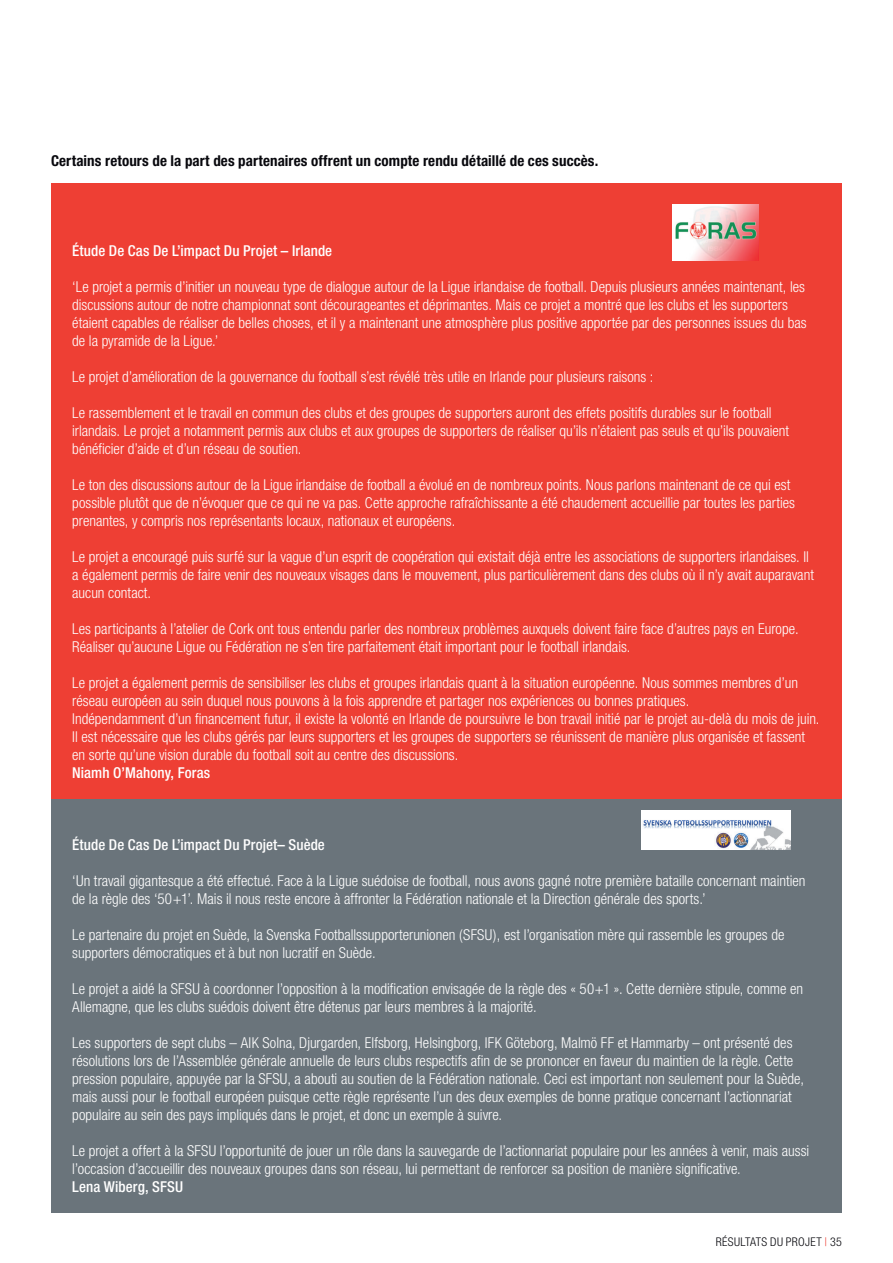
<style>
.page{position:relative;width:893px;height:1263px;background:#fff}
.page>*{position:absolute;margin:0;border:0;box-sizing:border-box;transform-origin:0 0}
.t1{font:300 condensed 15px/18px "Helvetica Neue";color:#fff}
.t2{font:500 condensed 15px "Helvetica Neue";letter-spacing:.005em;color:#fff}
.t3{font:700 condensed 15px "Helvetica Neue";letter-spacing:.005em;color:#08080d}
.t4{font:300 condensed 12px "Helvetica Neue";letter-spacing:.03em;color:#08080d}
.s1{color:#ee3f34}
</style>
<div class="page">
<div style="left:51px;top:799px;width:791px;height:414px;background:#6a747b"></div>
<img style="left:641px;top:810px;width:150px;height:39px">
<div style="left:51px;top:184px;width:791px;height:615px;background:#ee3f34"></div>
<img style="left:673px;top:205px;width:86px;height:56px">
<p class="t3" style="left:51px;top:151px;width:549px">Certains retours de la part des partenaires offrent un compte rendu détaillé de ces succès.</p>
<p class="t2" style="left:72px;top:241px;width:261px">Étude De Cas De L’impact Du Projet – Irlande</p>
<p class="t1" style="left:72px;top:277px;width:736px">‘Le projet a permis d’initier un nouveau type de dialogue autour de la Ligue irlandaise de football. Depuis plusieurs années maintenant, les discussions autour de notre championnat sont décourageantes et déprimantes. Mais ce projet a montré que les clubs et les supporters étaient capables de réaliser de belles choses, et il y a maintenant une atmosphère plus positive apportée par des personnes issues du bas de la pyramide de la Ligue.’</p>
<p class="t1" style="left:72px;top:367px;width:583px">Le projet d’amélioration de la gouvernance du football s’est révélé très utile en Irlande pour plusieurs raisons :</p>
<p class="t1" style="left:72px;top:403px;width:718px">Le rassemblement et le travail en commun des clubs et des groupes de supporters auront des effets positifs durables sur le football irlandais. Le projet a notamment permis aux clubs et aux groupes de supporters de réaliser qu’ils n’étaient pas seuls et qu’ils pouvaient bénéficier d’aide et d’un réseau de soutien.</p>
<p class="t1" style="left:72px;top:475px;width:724px">Le ton des discussions autour de la Ligue irlandaise de football a évolué en de nombreux points. Nous parlons maintenant de ce qui est possible plutôt que de n’évoquer que ce qui ne va pas. Cette approche rafraîchissante a été chaudement accueillie par toutes les parties prenantes, y compris nos représentants locaux, nationaux et européens.</p>
<p class="t1" style="left:72px;top:547px;width:743px">Le projet a encouragé puis surfé sur la vague d’un esprit de coopération qui existait déjà entre les associations de supporters irlandaises. Il a également permis de faire venir des nouveaux visages dans le mouvement, plus particulièrement dans des clubs où il n’y avait auparavant aucun contact.</p>
<p class="t1" style="left:72px;top:619px;width:728px">Les participants à l’atelier de Cork ont tous entendu parler des nombreux problèmes auxquels doivent faire face d’autres pays en Europe.<br>Réaliser qu’aucune Ligue ou Fédération ne s’en tire parfaitement était important pour le football irlandais.</p>
<p class="t1" style="left:72px;top:673px;width:749px">Le projet a également permis de sensibiliser les clubs et groupes irlandais quant à la situation européenne. Nous sommes membres d’un réseau européen au sein duquel nous pouvons à la fois apprendre et partager nos expériences ou bonnes pratiques.<br>Indépendamment d’un financement futur, il existe la volonté en Irlande de poursuivre le bon travail initié par le projet au-delà du mois de juin.<br>Il est nécessaire que les clubs gérés par leurs supporters et les groupes de supporters se réunissent de manière plus organisée et fassent en sorte qu’une vision durable du football soit au centre des discussions.</p>
<p class="t2" style="left:72px;top:763px;width:140px">Niamh O’Mahony, Foras</p>
<p class="t2" style="left:72px;top:835px;width:254px">Étude De Cas De L’impact Du Projet– Suède</p>
<p class="t1" style="left:72px;top:871px;width:735px">‘Un travail gigantesque a été effectué. Face à la Ligue suédoise de football, nous avons gagné notre première bataille concernant maintien de la règle des ‘50+1’. Mais il nous reste encore à affronter la Fédération nationale et la Direction générale des sports.’</p>
<p class="t1" style="left:72px;top:925px;width:714px">Le partenaire du projet en Suède, la Svenska Footballssupporterunionen (SFSU), est l’organisation mère qui rassemble les groupes de supporters démocratiques et à but non lucratif en Suède.</p>
<p class="t1" style="left:72px;top:979px;width:732px">Le projet a aidé la SFSU à coordonner l’opposition à la modification envisagée de la règle des « 50+1 ». Cette dernière stipule, comme en<br>Allemagne, que les clubs suédois doivent être détenus par leurs membres à la majorité.</p>
<p class="t1" style="left:72px;top:1033px;width:733px">Les supporters de sept clubs – AIK Solna, Djurgarden, Elfsborg, Helsingborg, IFK Göteborg, Malmö FF et Hammarby – ont présenté des résolutions lors de l’Assemblée générale annuelle de leurs clubs respectifs afin de se prononcer en faveur du maintien de la règle. Cette pression populaire, appuyée par la SFSU, a abouti au soutien de la Fédération nationale. Ceci est important non seulement pour la Suède, mais aussi pour le football européen puisque cette règle représente l’un des deux exemples de bonne pratique concernant l’actionnariat populaire au sein des pays impliqués dans le projet, et donc un exemple à suivre.</p>
<p class="t1" style="left:72px;top:1141px;width:738px">Le projet a offert à la SFSU l’opportunité de jouer un rôle dans la sauvegarde de l’actionnariat populaire pour les années à venir, mais aussi l’occasion d’accueillir des nouveaux groupes dans son réseau, lui permettant de renforcer sa position de manière significative.</p>
<p class="t2" style="left:72px;top:1177px;width:112px">Lena Wiberg, SFSU</p>
<p class="t4" style="left:716px;top:1234px;width:128px">RÉSULTATS DU PROJET <span class="s1">|</span> 35</p>
</div>
